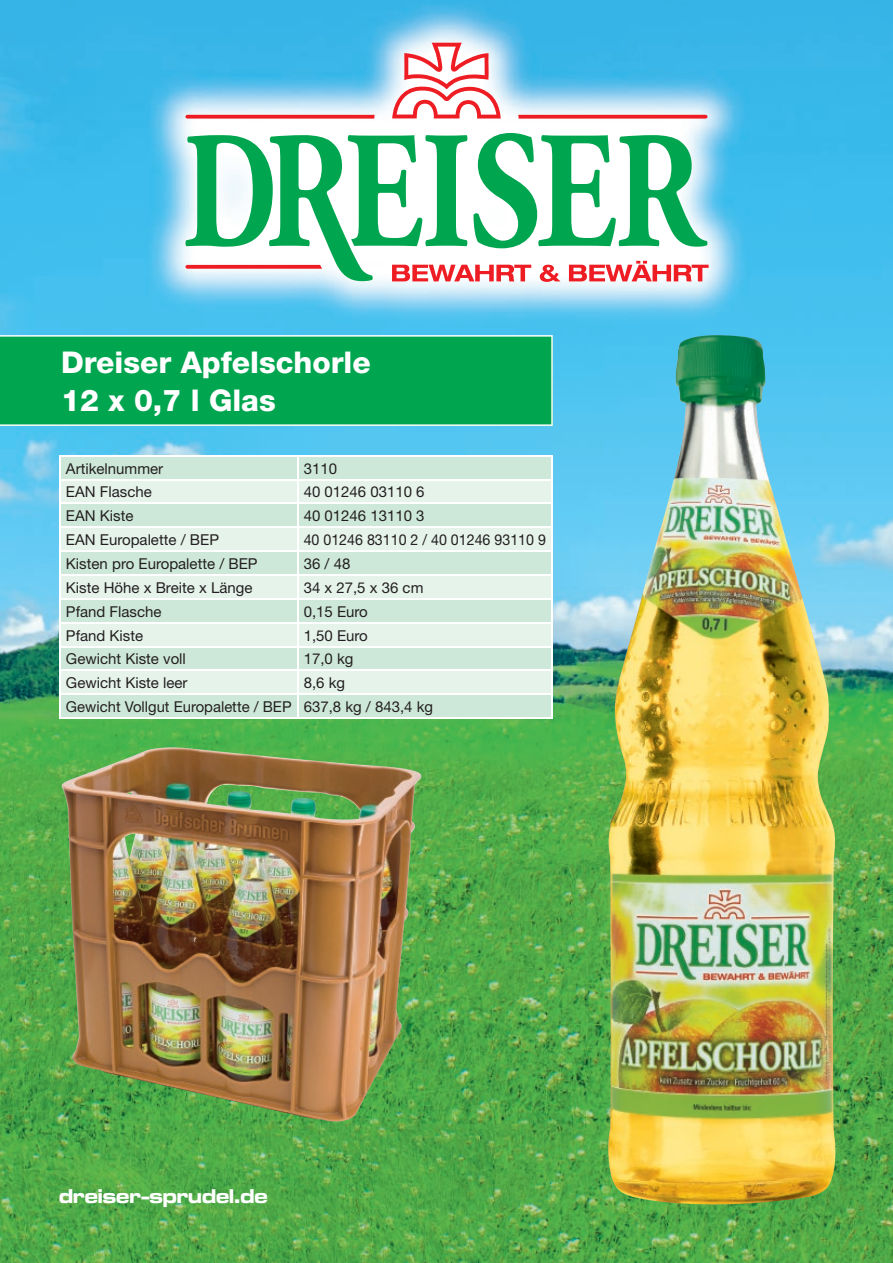
<style>
.page{position:relative;width:893px;height:1263px;background:#fff}
.page>*{position:absolute;margin:0;border:0;box-sizing:border-box;transform-origin:0 0}
.t1{font:800 30px/37.5px "Helvetica Neue";color:#fff}
.t2{font:20.7px "Microgramma D Bold Exte";color:#fff;scale:.92 1}
.t3{font:15px/23.9px "Helvetica Neue";color:#231f20}
.t4{font:15px "Helvetica Neue";color:#231f20;scale:.95 1}
</style>
<div class="page">
<img style="left:0;top:0;width:893px;height:1263px">
<div style="left:0;top:335px;width:553px;height:91px;background:#00a54f"></div>
<img style="left:145px;top:2px;width:603px;height:321px">
<svg style="left:185px;top:133px;width:524px;height:149px"></svg>
<svg style="left:185px;top:43px;width:522px;height:76px;background:#90c1de"></svg>
<img style="left:62px;top:747px;width:359px;height:374px">
<img style="left:608px;top:335px;width:228px;height:869px">
<div style="left:61px;top:456px;width:490px;height:261px;background:#cde8d9"></div>
<svg style="left:61px;top:480px;width:490px;height:213px;background:#dbeee3"></svg>
<hr style="left:59px;top:455px;width:239px;height:1px;background:#fff">
<hr style="left:59px;top:456px;width:2px;height:23px;background:#fff">
<hr style="left:298px;top:455px;width:255px;height:1px;background:#fff">
<hr style="left:551px;top:456px;width:2px;height:23px;background:#fff">
<hr style="left:59px;top:479px;width:239px;height:1px;background:#fff">
<hr style="left:59px;top:480px;width:2px;height:23px;background:#fff">
<hr style="left:298px;top:479px;width:255px;height:1px;background:#fff">
<hr style="left:551px;top:480px;width:2px;height:23px;background:#fff">
<hr style="left:59px;top:503px;width:239px;height:1px;background:#fff">
<hr style="left:59px;top:504px;width:2px;height:23px;background:#fff">
<hr style="left:298px;top:503px;width:255px;height:1px;background:#fff">
<hr style="left:551px;top:504px;width:2px;height:23px;background:#fff">
<hr style="left:59px;top:527px;width:239px;height:1px;background:#fff">
<hr style="left:59px;top:528px;width:2px;height:22px;background:#fff">
<hr style="left:298px;top:527px;width:255px;height:1px;background:#fff">
<hr style="left:551px;top:528px;width:2px;height:22px;background:#fff">
<hr style="left:59px;top:550px;width:239px;height:2px;background:#fff">
<hr style="left:59px;top:552px;width:2px;height:22px;background:#fff">
<hr style="left:298px;top:550px;width:255px;height:2px;background:#fff">
<hr style="left:551px;top:552px;width:2px;height:22px;background:#fff">
<hr style="left:59px;top:574px;width:239px;height:2px;background:#fff">
<hr style="left:59px;top:576px;width:2px;height:22px;background:#fff">
<hr style="left:298px;top:574px;width:255px;height:2px;background:#fff">
<hr style="left:551px;top:576px;width:2px;height:22px;background:#fff">
<hr style="left:59px;top:598px;width:239px;height:2px;background:#fff">
<hr style="left:59px;top:600px;width:2px;height:22px;background:#fff">
<hr style="left:298px;top:598px;width:255px;height:2px;background:#fff">
<hr style="left:551px;top:600px;width:2px;height:22px;background:#fff">
<hr style="left:59px;top:622px;width:239px;height:1px;background:#fff">
<hr style="left:59px;top:623px;width:2px;height:23px;background:#fff">
<hr style="left:298px;top:622px;width:255px;height:1px;background:#fff">
<hr style="left:551px;top:623px;width:2px;height:23px;background:#fff">
<hr style="left:59px;top:646px;width:239px;height:1px;background:#fff">
<hr style="left:59px;top:647px;width:2px;height:23px;background:#fff">
<hr style="left:298px;top:646px;width:255px;height:1px;background:#fff">
<hr style="left:551px;top:647px;width:2px;height:23px;background:#fff">
<hr style="left:59px;top:670px;width:239px;height:1px;background:#fff">
<hr style="left:59px;top:671px;width:2px;height:22px;background:#fff">
<hr style="left:298px;top:670px;width:255px;height:1px;background:#fff">
<hr style="left:551px;top:671px;width:2px;height:22px;background:#fff">
<hr style="left:59px;top:693px;width:239px;height:2px;background:#fff">
<hr style="left:59px;top:695px;width:2px;height:22px;background:#fff">
<hr style="left:298px;top:693px;width:255px;height:2px;background:#fff">
<svg style="left:297px;top:456px;width:1px;height:261px"></svg>
<hr style="left:551px;top:695px;width:2px;height:22px;background:#fff">
<hr style="left:59px;top:717px;width:239px;height:2px;background:#fff">
<hr style="left:298px;top:717px;width:255px;height:2px;background:#fff">
<h1 class="t1" style="left:61px;top:344px;width:311px">Dreiser Apfelschorle<br>12 x 0,7 l Glas</h1>
<p class="t3" style="left:66px;top:456px;width:99px">Artikelnummer</p>
<p class="t3" style="left:304px;top:456px;width:35px">3110</p>
<p class="t3" style="left:66px;top:480px;width:87px">EAN Flasche</p>
<p class="t3" style="left:304px;top:480px;width:122px">40 01246 03110 6</p>
<p class="t3" style="left:66px;top:504px;width:69px">EAN Kiste</p>
<p class="t3" style="left:304px;top:504px;width:122px">40 01246 13110 3</p>
<p class="t3" style="left:66px;top:528px;width:155px">EAN Europalette / BEP</p>
<p class="t4" style="left:304px;top:531px;width:257px">40 01246 83110 2 / 40 01246 93110 9</p>
<p class="t3" style="left:66px;top:551px;width:193px">Kisten pro Europalette / BEP</p>
<p class="t3" style="left:304px;top:551px;width:48px">36 / 48</p>
<p class="t3" style="left:66px;top:575px;width:188px">Kiste Höhe x Breite x Länge</p>
<p class="t3" style="left:304px;top:575px;width:121px">34 x 27,5 x 36 cm</p>
<p class="t3" style="left:66px;top:599px;width:97px">Pfand Flasche</p>
<p class="t3" style="left:304px;top:599px;width:66px">0,15 Euro</p>
<p class="t3" style="left:66px;top:623px;width:79px">Pfand Kiste</p>
<p class="t3" style="left:304px;top:623px;width:66px">1,50 Euro</p>
<p class="t3" style="left:66px;top:647px;width:121px">Gewicht Kiste voll</p>
<p class="t3" style="left:304px;top:647px;width:51px">17,0 kg</p>
<p class="t3" style="left:66px;top:671px;width:123px">Gewicht Kiste leer</p>
<p class="t3" style="left:66px;top:671px;width:369px;text-indent:238px">8,6 kg<br>Gewicht Vollgut Europalette / BEP 637,8 kg / 843,4 kg</p>
<h2 class="t2" style="left:59px;top:1182px;width:228px">dreiser-sprudel.de</h2>
</div>
